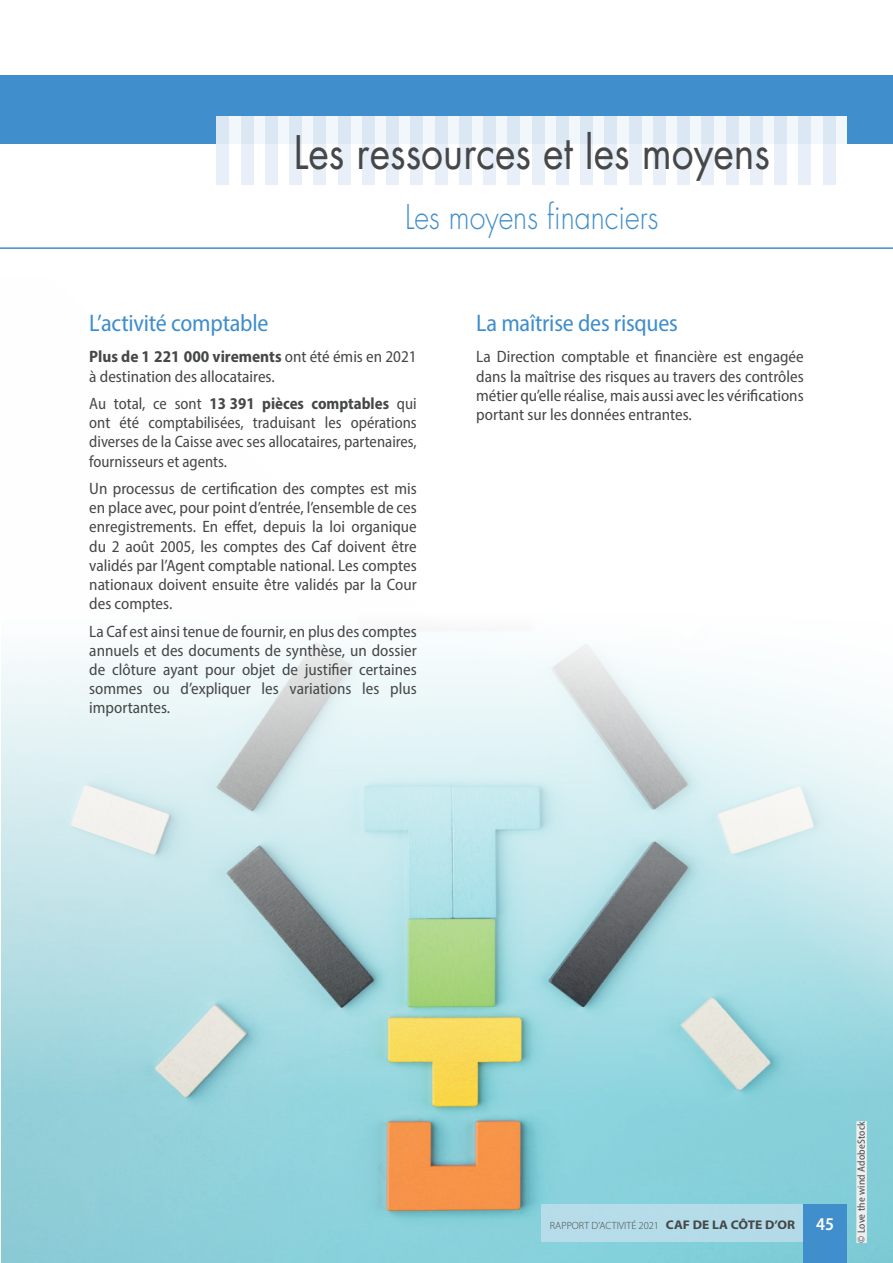
<style>
.page{position:relative;width:893px;height:1263px;background:#fff}
.page>*{position:absolute;margin:0;border:0;box-sizing:border-box;transform-origin:0 0}
.t1{font:45px "Futura Std";color:#464748;scale:.87 1}
.t2{font:300 33px "Futura Std";color:#408ecc;scale:.87 1}
.t3{font:semi-condensed 24px "Myriad Pro";letter-spacing:-.01em;color:#408ecc}
.t4{font:semi-condensed 16.5px/19px "Myriad Pro";color:#464748;text-align:justify}
.t5{font:300 10.5px "Myriad Pro";color:#464748}
.t6{font:semi-condensed 10.5px "Myriad Pro";letter-spacing:.02em;color:#464748}
.s1{font-weight:700}
.s2{font-weight:700;font-size:12.6px}
.s3{font-weight:600;font-stretch:semi-condensed;font-size:18px;color:#fff}
</style>
<div class="page">
<img style="left:1px;top:642px;width:892px;height:621px">
<div style="left:0;top:75px;width:893px;height:69px;background:#408ecc"></div>
<svg style="left:229px;top:116px;width:618px;height:68px"></svg>
<svg style="left:217px;top:116px;width:12px;height:68px"></svg>
<svg style="left:241px;top:116px;width:12px;height:68px"></svg>
<svg style="left:265px;top:116px;width:12px;height:68px"></svg>
<svg style="left:289px;top:116px;width:13px;height:68px"></svg>
<svg style="left:314px;top:116px;width:12px;height:68px"></svg>
<svg style="left:338px;top:116px;width:12px;height:68px"></svg>
<svg style="left:362px;top:116px;width:12px;height:68px"></svg>
<svg style="left:386px;top:116px;width:13px;height:68px"></svg>
<svg style="left:411px;top:116px;width:12px;height:68px"></svg>
<svg style="left:435px;top:116px;width:12px;height:68px"></svg>
<svg style="left:459px;top:116px;width:12px;height:68px"></svg>
<svg style="left:483px;top:116px;width:13px;height:68px"></svg>
<svg style="left:508px;top:116px;width:12px;height:68px"></svg>
<svg style="left:532px;top:116px;width:12px;height:68px"></svg>
<svg style="left:556px;top:116px;width:12px;height:68px"></svg>
<svg style="left:580px;top:116px;width:13px;height:68px"></svg>
<svg style="left:605px;top:116px;width:12px;height:68px"></svg>
<svg style="left:629px;top:116px;width:12px;height:68px"></svg>
<svg style="left:653px;top:116px;width:12px;height:68px"></svg>
<svg style="left:678px;top:116px;width:12px;height:68px"></svg>
<svg style="left:702px;top:116px;width:12px;height:68px"></svg>
<svg style="left:726px;top:116px;width:12px;height:68px"></svg>
<svg style="left:750px;top:116px;width:12px;height:68px"></svg>
<svg style="left:775px;top:116px;width:12px;height:68px"></svg>
<svg style="left:799px;top:116px;width:12px;height:68px"></svg>
<svg style="left:823px;top:116px;width:12px;height:68px"></svg>
<hr style="left:0;top:247px;width:893px;height:2px;background:#408ecc">
<div style="left:541px;top:1205px;width:263px;height:37px;background:#b5dce9"></div>
<div style="left:803px;top:1205px;width:44px;height:58px;background:#408ecc"></div>
<div style="left:856px;top:1121px;width:11px;height:122px;background:#eeeeef"></div>
<h1 class="t1" style="left:294px;top:123px;width:549px">Les ressources et les moyens</h1>
<h2 class="t2" style="left:405px;top:197px;width:293px">Les moyens financiers</h2>
<h3 class="t3" style="left:89px;top:308px;width:181px">L’activité comptable</h3>
<p class="t4" style="left:89px;top:347px;width:329px"><span class="s1">Plus de 1 221 000 virements</span> ont été émis en 2021 à destination des allocataires.</p>
<p class="t4" style="left:89px;top:394px;width:329px">Au total, ce sont <span class="s1">13 391 pièces comptables</span> qui ont été comptabilisées, traduisant les opérations diverses de la Caisse avec ses allocataires, partenaires, fournisseurs et agents.</p>
<p class="t4" style="left:89px;top:479px;width:329px">Un processus de certification des comptes est mis en place avec, pour point d’entrée, l’ensemble de ces enregistrements. En effet, depuis la loi organique du 2 août 2005, les comptes des Caf doivent être validés par l’Agent comptable national. Les comptes nationaux doivent ensuite être validés par la Cour des comptes.</p>
<p class="t4" style="left:89px;top:621px;width:329px">La Caf est ainsi tenue de fournir, en plus des comptes annuels et des documents de synthèse, un dossier de clôture ayant pour objet de justifier certaines sommes ou d’expliquer les variations les plus importantes.</p>
<h3 class="t3" style="left:476px;top:308px;width:203px">La maîtrise des risques</h3>
<p class="t4" style="left:476px;top:347px;width:329px">La Direction comptable et financière est engagée dans la maîtrise des risques au travers des contrôles métier qu’elle réalise, mais aussi avec les vérifications portant sur les données entrantes.</p>
<p class="t5" style="left:550px;top:1219px;width:286px">RAPPORT D’ACTIVITÉ 2021 <span class="s2">CAF DE LA CÔTE D’OR</span> <span class="s3">45</span></p>
<p class="t6" style="left:855px;top:1243px;width:123px;rotate:-90deg">© Love the wind AdobeStock</p>
</div>
